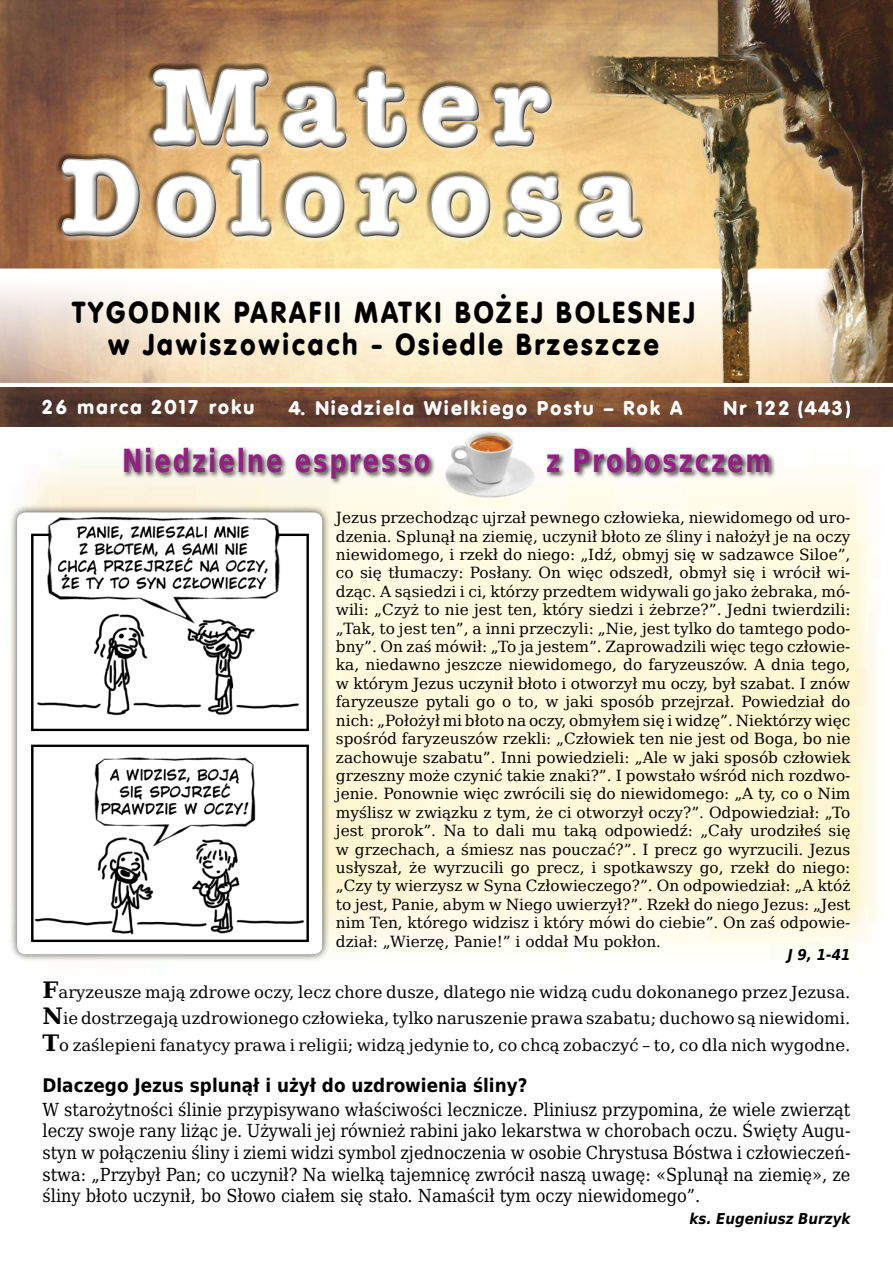
<style>
.page{position:relative;width:893px;height:1263px;background:#fff}
.page>*{position:absolute;margin:0;border:0;box-sizing:border-box;transform-origin:0 0}
.t1{font:700 108px/90px "Memorandum";letter-spacing:.125em;color:#fff;text-align:center}
.t2{font:700 31.8px "DejaVu Sans Condensed";letter-spacing:.07em;color:#941f82;scale:.85 1}
.t3{font:700 29.7px/32.4px "Vogue";letter-spacing:.12em;color:#000;text-align:center;scale:.91 1}
.t4{font:700 19.5px "Vogue";letter-spacing:.125em;color:#fff}
.t5{font:700 18.75px "DejaVu Sans Condensed";color:#000}
.t6{font:18px/21.6px "DejaVu Serif Condensed";color:#000;text-align:justify}
.t7{font:16.5px/26.7px "DejaVu Serif";color:#000;text-align:justify}
.t8{font:15.3px/18.5px "DejaVu Serif";color:#000;text-align:justify}
.t9{font:italic 700 15px "DejaVu Sans Condensed";color:#000}
.t10{font:700 15px "Vogue";color:#fff}
.s1{font-weight:700;font-size:22.5px}
</style>
<div class="page">
<img style="left:0;top:0;width:578px;height:268px">
<svg style="left:0;top:268px;width:893px;height:115px"></svg>
<img style="left:578px;top:0;width:149px;height:382px">
<img style="left:727px;top:0;width:166px;height:382px">
<div style="left:56px;top:63px;width:590px;height:174px;background:#fff;opacity:.5"></div>
<div style="left:58px;top:69px;width:590px;height:175px;background:#000;opacity:.5"></div>
<svg style="left:501px;top:294px;width:5px;height:5px"></svg>
<img style="left:445px;top:431px;width:93px;height:68px">
<div style="left:122px;top:445px;width:654px;height:40px;background:#000;opacity:.75"></div>
<img style="left:0;top:387px;width:893px;height:40px">
<div style="left:9px;top:504px;width:321px;height:458px;background:#000;opacity:.75"></div>
<img style="left:17px;top:517px;width:305px;height:437px">
<h1 class="t1" style="left:61px;top:62px;width:582px">Mater<br>Dolorosa</h1>
<h3 class="t3" style="left:72px;top:296px;width:685px">TYGODNIK PARAFII MATKI BOZEJ BOLESNEJ w Jawiszowicach - Osiedle Brzeszcze</h3>
<p class="t10" style="left:380px;top:387px;width:17px">, ,</p>
<p class="t4" style="left:43px;top:396px;width:213px">26 marca 2017 roku</p>
<p class="t4" style="left:289px;top:396px;width:395px">4. Niedziela Wielkiego Postu – Rok A</p>
<p class="t4" style="left:724px;top:396px;width:128px">Nr 122 (443)</p>
<h2 class="t2" style="left:122px;top:434px;width:364px">Niedzielne espresso</h2>
<h2 class="t2" style="left:546px;top:434px;width:266px">z Proboszczem</h2>
<p class="t8" style="left:336px;top:508px;width:516px">Jezus przechodząc ujrzał pewnego człowieka, niewidomego od uro&shy;dzenia. Splunął na ziemię, uczynił błoto ze śliny i nałożył je na oczy niewidomego, i rzekł do niego: „Idź, obmyj się w sadzawce Siloe”, co się tłumaczy: Posłany. On więc odszedł, obmył się i wrócił wi&shy;dząc. A sąsiedzi i ci, którzy przedtem widywali go jako żebraka, mó&shy;wili: „Czyż to nie jest ten, który siedzi i żebrze?”. Jedni twierdzili: „Tak, to jest ten”, a inni przeczyli: „Nie, jest tylko do tamtego podo&shy;bny”. On zaś mówił: „To ja jestem”. Zaprowadzili więc tego człowie&shy;ka, niedawno jeszcze niewidomego, do faryzeuszów. A dnia tego, w którym Jezus uczynił błoto i otworzył mu oczy, był szabat. I znów faryzeusze pytali go o to, w jaki sposób przejrzał. Powiedział do nich: „Położył mi błoto na oczy, obmyłem się i widzę”. Niektórzy więc spośród faryzeuszów rzekli: „Człowiek ten nie jest od Boga, bo nie zachowuje szabatu”. Inni powiedzieli: „Ale w jaki sposób człowiek grzeszny może czynić takie znaki?”. I powstało wśród nich rozdwo&shy;jenie. Ponownie więc zwrócili się do niewidomego: „A ty, co o Nim myślisz w związku z tym, że ci otworzył oczy?”. Odpowiedział: „To jest prorok”. Na to dali mu taką odpowiedź: „Cały urodziłeś się w grzechach, a śmiesz nas pouczać?”. I precz go wyrzucili. Jezus usłyszał, że wyrzucili go precz, i spotkawszy go, rzekł do niego: „Czy ty wierzysz w Syna Człowieczego?”. On odpowiedział: „A któż to jest, Panie, abym w Niego uwierzył?”. Rzekł do niego Jezus: „Jest nim Ten, którego widzisz i który mówi do ciebie”. On zaś odpowie&shy;dział: „Wierzę, Panie!” i oddał Mu pokłon.</p>
<p class="t9" style="left:788px;top:943px;width:64px">J 9, 1-41</p>
<p class="t7" style="left:43px;top:978px;width:809px"><span class="s1">F</span>aryzeusze mają zdrowe oczy, lecz chore dusze, dlatego nie widzą cudu dokonanego przez Jezusa.<br><span class="s1">N</span>ie dostrzegają uzdrowionego człowieka, tylko naruszenie prawa szabatu; duchowo są niewidomi.<br><span class="s1">T</span>o zaślepieni fanatycy prawa i religii; widzą jedynie to, co chcą zobaczyć – to, co dla nich wygodne.</p>
<p class="t5" style="left:43px;top:1070px;width:486px">Dlaczego Jezus splunął i użył do uzdrowienia śliny?</p>
<p class="t6" style="left:43px;top:1098px;width:809px">W starożytności ślinie przypisywano właściwości lecznicze. Pliniusz przypomina, że wiele zwierząt leczy swoje rany liżąc je. Używali jej również rabini jako lekarstwa w chorobach oczu. Święty Augu&shy;styn w połączeniu śliny i ziemi widzi symbol zjednoczenia w osobie Chrystusa Bóstwa i człowieczeń&shy;stwa: „Przybył Pan; co uczynił? Na wielką tajemnicę zwrócił naszą uwagę: «Splunął na ziemię», ze śliny błoto uczynił, bo Słowo ciałem się stało. Namaścił tym oczy niewidomego”.</p>
<p class="t9" style="left:689px;top:1207px;width:163px">ks. Eugeniusz Burzyk</p>
</div>
